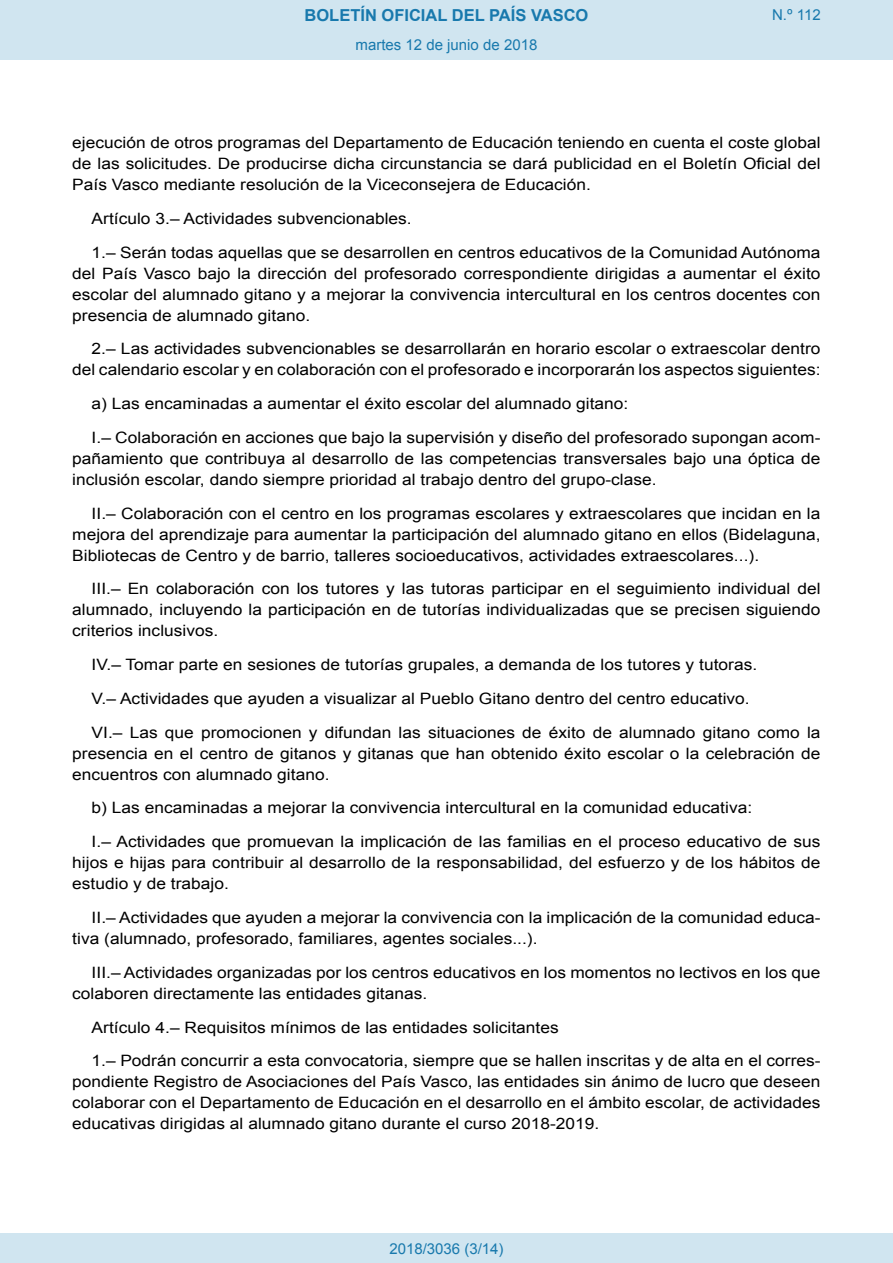
<style>
.page{position:relative;width:893px;height:1263px;background:#fff}
.page>*{position:absolute;margin:0;border:0;box-sizing:border-box;transform-origin:0 0}
.t1{font:700 16.5px "Arial";color:#1879ad}
.BOPVDetalle{font:15.6px/21px "Arial";color:#000;text-align:justify;scale:1.11 1}
.Paginacion_Centro{font:15px "Arial";color:#1879ad}
</style>
<div class="page">
<div style="left:0;top:0;width:893px;height:60px;background:#d0e5f0"></div>
<div style="left:0;top:1233px;width:893px;height:30px;background:#d0e5f0"></div>
<p class="t1" style="left:305px;top:4px;width:285px">BOLETÍN OFICIAL DEL PAÍS VASCO</p>
<p class="Paginacion_Centro" style="left:356px;top:35px;width:183px">martes 12 de junio de 2018</p>
<p class="Paginacion_Centro" style="left:772px;top:5px;width:50px">N.º 112</p>
<p class="BOPVDetalle" style="left:72px;top:132px;width:676px">ejecución de otros programas del Departamento de Educación teniendo en cuenta el coste global de las solicitudes. De producirse dicha circunstancia se dará publicidad en el Boletín Oficial del País Vasco mediante resolución de la Viceconsejera de Educación.</p>
<p class="BOPVDetalle" style="left:92px;top:208px;width:290px">Artículo 3.– Actividades subvencionables.</p>
<p class="BOPVDetalle" style="left:72px;top:242px;width:676px;text-indent:19px">1.– Serán todas aquellas que se desarrollen en centros educativos de la Comunidad Autónoma del País Vasco bajo la dirección del profesorado correspondiente dirigidas a aumentar el éxito escolar del alumnado gitano y a mejorar la convivencia intercultural en los centros docentes con presencia de alumnado gitano.</p>
<p class="BOPVDetalle" style="left:72px;top:339px;width:676px;text-align:right">2.– Las actividades subvencionables se desarrollarán en horario escolar o extraescolar dentro del calendario escolar y en colaboración con el profesorado e incorporarán los aspectos siguientes:</p>
<p class="BOPVDetalle" style="left:92px;top:393px;width:485px">a) Las encaminadas a aumentar el éxito escolar del alumnado gitano:</p>
<p class="BOPVDetalle" style="left:72px;top:427px;width:676px;text-indent:19px">I.– Colaboración en acciones que bajo la supervisión y diseño del profesorado supongan acom&shy;pañamiento que contribuya al desarrollo de las competencias transversales bajo una óptica de inclusión escolar, dando siempre prioridad al trabajo dentro del grupo-clase.</p>
<p class="BOPVDetalle" style="left:72px;top:503px;width:676px;text-indent:19px">II.– Colaboración con el centro en los programas escolares y extraescolares que incidan en la mejora del aprendizaje para aumentar la participación del alumnado gitano en ellos (Bidelaguna, Bibliotecas de Centro y de barrio, talleres socioeducativos, actividades extraescolares...).</p>
<p class="BOPVDetalle" style="left:72px;top:579px;width:676px;text-indent:19px">III.– En colaboración con los tutores y las tutoras participar en el seguimiento individual del alumnado, incluyendo la participación en de tutorías individualizadas que se precisen siguiendo criterios inclusivos.</p>
<p class="BOPVDetalle" style="left:92px;top:654px;width:601px">IV.– Tomar parte en sesiones de tutorías grupales, a demanda de los tutores y tutoras.</p>
<p class="BOPVDetalle" style="left:92px;top:688px;width:594px">V.– Actividades que ayuden a visualizar al Pueblo Gitano dentro del centro educativo.</p>
<p class="BOPVDetalle" style="left:72px;top:722px;width:676px;text-indent:19px">VI.– Las que promocionen y difundan las situaciones de éxito de alumnado gitano como la presencia en el centro de gitanos y gitanas que han obtenido éxito escolar o la celebración de encuentros con alumnado gitano.</p>
<p class="BOPVDetalle" style="left:92px;top:798px;width:597px">b) Las encaminadas a mejorar la convivencia intercultural en la comunidad educativa:</p>
<p class="BOPVDetalle" style="left:72px;top:831px;width:676px;text-indent:19px">I.– Actividades que promuevan la implicación de las familias en el proceso educativo de sus hijos e hijas para contribuir al desarrollo de la responsabilidad, del esfuerzo y de los hábitos de estudio y de trabajo.</p>
<p class="BOPVDetalle" style="left:72px;top:907px;width:676px;text-indent:19px">II.– Actividades que ayuden a mejorar la convivencia con la implicación de la comunidad educa&shy;tiva (alumnado, profesorado, familiares, agentes sociales...).</p>
<p class="BOPVDetalle" style="left:72px;top:962px;width:675px;text-indent:19px">III.– Actividades organizadas por los centros educativos en los momentos no lectivos en los que colaboren directamente las entidades gitanas.</p>
<p class="BOPVDetalle" style="left:92px;top:1017px;width:422px">Artículo 4.– Requisitos mínimos de las entidades solicitantes</p>
<p class="BOPVDetalle" style="left:72px;top:1050px;width:676px;text-indent:19px">1.– Podrán concurrir a esta convocatoria, siempre que se hallen inscritas y de alta en el corres&shy;pondiente Registro de Asociaciones del País Vasco, las entidades sin ánimo de lucro que deseen colaborar con el Departamento de Educación en el desarrollo en el ámbito escolar, de actividades educativas dirigidas al alumnado gitano durante el curso 2018-2019.</p>
<p class="Paginacion_Centro" style="left:389px;top:1238px;width:116px">2018/3036 (3/14)</p>
</div>
